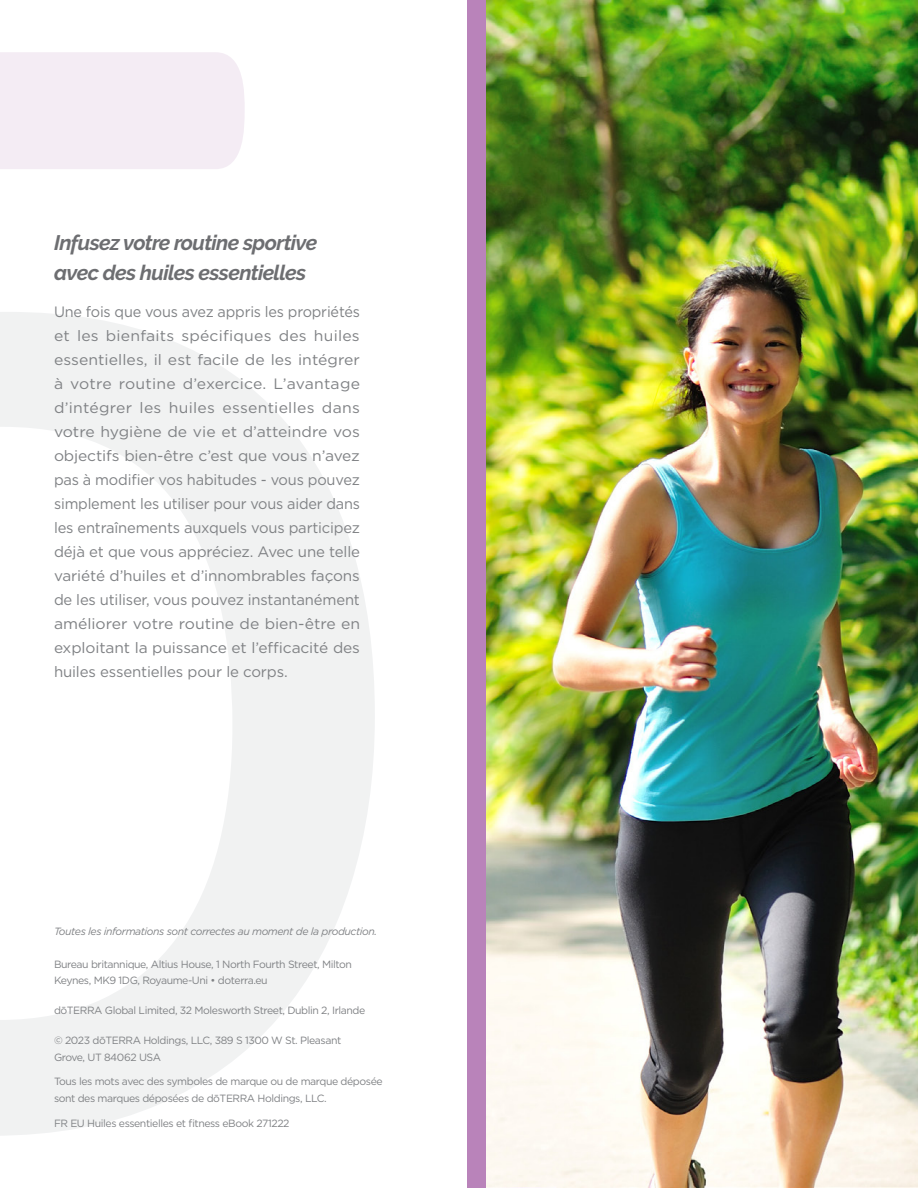
<style>
.page{position:relative;width:918px;height:1188px;background:#fff}
.page>*{position:absolute;margin:0;border:0;box-sizing:border-box;transform-origin:0 0}
.t1{font:italic 700 21px/30px "Raleway";letter-spacing:-.03em;color:#6d6e71}
.t2{font:15px/24px "Gotham";letter-spacing:-.01em;color:#808285;text-align:justify;scale:.96 1}
.t3{font:10.5px/16.5px "Gotham";letter-spacing:-.04em;color:#808285}
.t4{font:italic 10.5px "Gotham";letter-spacing:-.04em;color:#808285}
</style>
<div class="page">
<img style="left:486px;top:0;width:432px;height:1188px">
<div style="left:468px;top:0;width:18px;height:1188px;background:#b983ba"></div>
<div style="left:0;top:52px;width:245px;height:117px;background:#f4ecf4"></div>
<svg style="left:0;top:312px;width:375px;height:824px"></svg>
<h1 class="t1" style="left:54px;top:227px;width:265px">Infusez votre routine sportive avec des huiles essentielles</h1>
<p class="t2" style="left:54px;top:300px;width:320px">Une fois que vous avez appris les propriétés et les bienfaits spécifiques des huiles essentielles, il est facile de les intégrer à votre routine d’exercice. L’avantage d’intégrer les huiles essentielles dans votre hygiène de vie et d’atteindre vos objectifs bien-être c’est que vous n’avez pas à modifier vos habitudes - vous pouvez simplement les utiliser pour vous aider dans les entraînements auxquels vous participez déjà et que vous appréciez. Avec une telle variété d’huiles et d’innombrables façons de les utiliser, vous pouvez instantanément améliorer votre routine de bien-être en exploitant la puissance et l’efficacité des huiles essentielles pour le corps.</p>
<p class="t4" style="left:54px;top:924px;width:325px">Toutes les informations sont correctes au moment de la production.</p>
<p class="t3" style="left:54px;top:956px;width:299px">Bureau britannique, Altius House, 1 North Fourth Street, Milton<br>Keynes, MK9 1DG, Royaume-Uni • doterra.eu</p>
<p class="t3" style="left:54px;top:1002px;width:313px">dōTERRA Global Limited, 32 Molesworth Street, Dublin 2, Irlande</p>
<p class="t3" style="left:54px;top:1032px;width:289px">© 2023 dōTERRA Holdings, LLC, 389 S 1300 W St. Pleasant<br>Grove, UT 84062 USA</p>
<p class="t3" style="left:54px;top:1073px;width:330px">Tous les mots avec des symboles de marque ou de marque déposée sont des marques déposées de dōTERRA Holdings, LLC.</p>
<p class="t3" style="left:54px;top:1115px;width:237px">FR EU Huiles essentielles et fitness eBook 271222</p>
</div>
